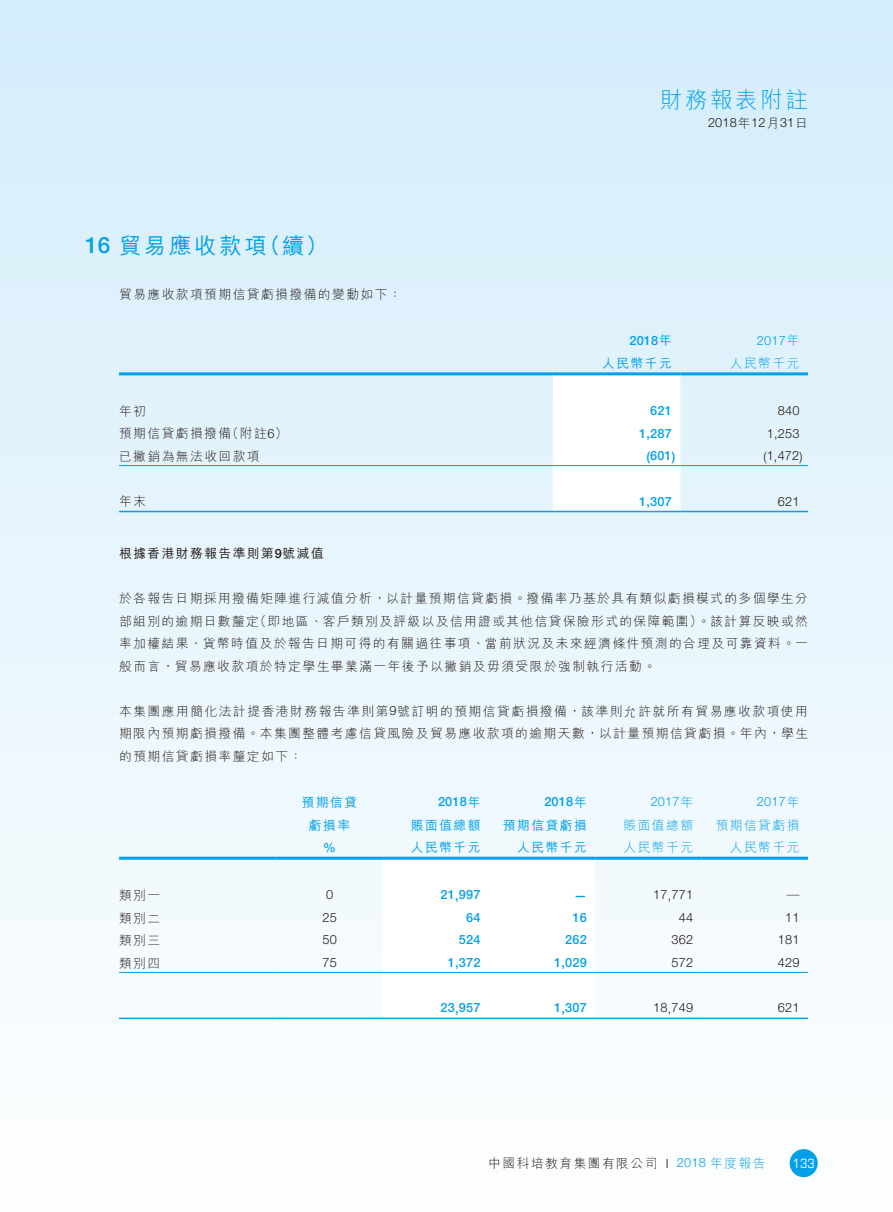
<style>
.page{position:relative;width:893px;height:1212px;background:#fff}
.page>*{position:absolute;margin:0;border:0;box-sizing:border-box;transform-origin:0 0}
.t1{font:500 22.5px "M Hei HK";letter-spacing:.115em;color:#00a1e9}
.t2{font:300 22.5px "M Hei HK";letter-spacing:.115em;color:#00a1e9}
.t3{font:300 12.75px/22.5px "M Hei HK";letter-spacing:.115em;color:#231916;text-align:justify}
.t4{font:500 12.75px "Helvetica Neue";letter-spacing:.015em;color:#00a1e9}
.t5{font:300 12.75px "Helvetica Neue";letter-spacing:.015em;color:#231916}
.t6{font:500 12.75px/22.5px "M Hei HK";letter-spacing:.115em;color:#00a1e9;text-align:center}
.t7{font:300 12.75px "M Hei HK";letter-spacing:.115em;color:#00a1e9}
.t8{font:300 12.75px "Helvetica Neue";letter-spacing:.015em;color:#00a1e9}
.t9{font:500 12.75px "M Hei HK";letter-spacing:.115em;color:#231916}
.t10{font:condensed 12.75px "Eurostile";color:#fff}
.s1{font-family:"Helvetica Neue"}
.s2{font-family:"M Hei HK"}
.s3{font-family:"Helvetica Neue";color:#00a1e9}
.s4{color:#00a1e9}
</style>
<div class="page">
<div style="left:0;top:0;width:893px;height:1212px;background:linear-gradient(to bottom,#d3edfb,#fdfefe)"></div>
<div style="left:790px;top:1149px;width:28px;height:28px;background:#00a1e9;border-radius:50%"></div>
<svg style="left:553px;top:375px;width:127px;height:136px"></svg>
<hr style="left:119px;top:372px;width:434px;height:3px;background:#00a1e9">
<hr style="left:553px;top:372px;width:127px;height:3px;background:#00a1e9">
<hr style="left:680px;top:372px;width:128px;height:3px;background:#00a1e9">
<hr style="left:119px;top:465px;width:434px;height:1px;background:#00a1e9">
<hr style="left:553px;top:465px;width:127px;height:1px;background:#00a1e9">
<hr style="left:680px;top:465px;width:128px;height:1px;background:#00a1e9">
<hr style="left:119px;top:511px;width:434px;height:1px;background:#00a1e9">
<hr style="left:553px;top:511px;width:127px;height:1px;background:#00a1e9">
<hr style="left:680px;top:511px;width:128px;height:1px;background:#00a1e9">
<svg style="left:383px;top:860px;width:212px;height:157px"></svg>
<hr style="left:119px;top:857px;width:157px;height:3px;background:#00a1e9">
<hr style="left:276px;top:857px;width:107px;height:3px;background:#00a1e9">
<hr style="left:383px;top:857px;width:106px;height:3px;background:#00a1e9">
<hr style="left:489px;top:857px;width:106px;height:3px;background:#00a1e9">
<hr style="left:595px;top:857px;width:107px;height:3px;background:#00a1e9">
<hr style="left:702px;top:857px;width:106px;height:3px;background:#00a1e9">
<hr style="left:119px;top:972px;width:157px;height:1px;background:#00a1e9">
<hr style="left:276px;top:972px;width:107px;height:1px;background:#00a1e9">
<hr style="left:383px;top:972px;width:106px;height:1px;background:#00a1e9">
<hr style="left:489px;top:972px;width:106px;height:1px;background:#00a1e9">
<hr style="left:595px;top:972px;width:107px;height:1px;background:#00a1e9">
<hr style="left:702px;top:972px;width:106px;height:1px;background:#00a1e9">
<hr style="left:119px;top:1017px;width:157px;height:2px;background:#00a1e9">
<hr style="left:276px;top:1017px;width:107px;height:2px;background:#00a1e9">
<hr style="left:383px;top:1017px;width:106px;height:2px;background:#00a1e9">
<hr style="left:489px;top:1017px;width:106px;height:2px;background:#00a1e9">
<hr style="left:595px;top:1017px;width:107px;height:2px;background:#00a1e9">
<hr style="left:702px;top:1017px;width:106px;height:2px;background:#00a1e9">
<h1 class="t1" style="left:85px;top:229px;width:245px"><span class="s1">16</span> 貿易應收款項（續）</h1>
<p class="t3" style="left:119px;top:283px;width:284px">貿易應收款項預期信貸虧損撥備的變動如下：</p>
<h1 class="t2" style="left:660px;top:84px;width:149px">財務報表附註</h1>
<p class="t5" style="left:708px;top:115px;width:101px">2018<span class="s2">年</span>12<span class="s2">月</span>31<span class="s2">日</span></p>
<p class="t4" style="left:629px;top:332px;width:44px">2018<span class="s2">年</span></p>
<p class="t8" style="left:757px;top:332px;width:44px">2017<span class="s2">年</span></p>
<p class="t6" style="left:602px;top:351px;width:71px">人民幣千元</p>
<p class="t7" style="left:730px;top:354px;width:71px">人民幣千元</p>
<p class="t3" style="left:119px;top:399px;width:28px">年初</p>
<p class="t4" style="left:650px;top:403px;width:23px">621</p>
<p class="t5" style="left:778px;top:403px;width:23px">840</p>
<p class="t3" style="left:119px;top:422px;width:170px">預期信貸虧損撥備（附註<span class="s1">6</span>）</p>
<p class="t4" style="left:639px;top:425px;width:34px">1,287</p>
<p class="t5" style="left:767px;top:425px;width:34px">1,253</p>
<p class="t3" style="left:119px;top:444px;width:142px">已撇銷為無法收回款項</p>
<p class="t4" style="left:646px;top:448px;width:31px">(601)</p>
<p class="t5" style="left:763px;top:448px;width:41px">(1,472)</p>
<p class="t3" style="left:119px;top:490px;width:28px">年末</p>
<p class="t4" style="left:639px;top:493px;width:34px">1,307</p>
<p class="t5" style="left:778px;top:493px;width:23px">621</p>
<p class="t9" style="left:119px;top:544px;width:206px">根據香港財務報告準則第<span class="s1">9</span>號減值</p>
<p class="t3" style="left:119px;top:587px;width:690px">於各報告日期採用撥備矩陣進行減值分析，以計量預期信貸虧損。撥備率乃基於具有類似虧損模式的多個學生分部組別的逾期日數釐定（即地區、客戶類別及評級以及信用證或其他信貸保險形式的保障範圍）。該計算反映或然率加權結果、貨幣時值及於報告日期可得的有關過往事項、當前狀況及未來經濟條件預測的合理及可靠資料。一般而言，貿易應收款項於特定學生畢業滿一年後予以撇銷及毋須受限於強制執行活動。</p>
<p class="t3" style="left:119px;top:699px;width:690px">本集團應用簡化法計提香港財務報告準則第<span class="s1">9</span>號訂明的預期信貸虧損撥備，該準則允許就所有貿易應收款項使用期限內預期虧損撥備。本集團整體考慮信貸風險及貿易應收款項的逾期天數，以計量預期信貸虧損。年內，學生的預期信貸虧損率釐定如下：</p>
<p class="t6" style="left:302px;top:790px;width:57px">預期信貸虧損率</p>
<p class="t4" style="left:438px;top:794px;width:44px">2018<span class="s2">年</span></p>
<p class="t8" style="left:651px;top:794px;width:44px">2017<span class="s2">年</span></p>
<p class="t7" style="left:624px;top:816px;width:71px">賬面值總額</p>
<p class="t8" style="left:757px;top:794px;width:44px">2017<span class="s2">年</span></p>
<p class="t7" style="left:716px;top:816px;width:85px">預期信貸虧損</p>
<p class="t4" style="left:544px;top:794px;width:44px">2018<span class="s2">年</span></p>
<p class="t6" style="left:503px;top:813px;width:85px">預期信貸虧損</p>
<p class="t6" style="left:411px;top:813px;width:71px">賬面值總額</p>
<p class="t4" style="left:323px;top:840px;width:14px">%</p>
<p class="t6" style="left:411px;top:835px;width:71px">人民幣千元</p>
<p class="t6" style="left:517px;top:835px;width:71px">人民幣千元</p>
<p class="t7" style="left:624px;top:838px;width:71px">人民幣千元</p>
<p class="t7" style="left:730px;top:838px;width:71px">人民幣千元</p>
<p class="t3" style="left:119px;top:884px;width:43px">類別一</p>
<p class="t5" style="left:326px;top:887px;width:9px">0</p>
<p class="t4" style="left:441px;top:887px;width:41px">21,997</p>
<p class="t4" style="left:574px;top:888px;width:14px">—</p>
<p class="t5" style="left:653px;top:887px;width:41px">17,771</p>
<p class="t3" style="left:787px;top:884px;width:14px">—</p>
<p class="t3" style="left:119px;top:906px;width:43px">類別二</p>
<p class="t5" style="left:322px;top:910px;width:16px">25</p>
<p class="t4" style="left:466px;top:910px;width:16px">64</p>
<p class="t4" style="left:572px;top:910px;width:16px">16</p>
<p class="t5" style="left:679px;top:910px;width:16px">44</p>
<p class="t5" style="left:785px;top:910px;width:16px">11</p>
<p class="t3" style="left:119px;top:929px;width:43px">類別三</p>
<p class="t5" style="left:322px;top:932px;width:16px">50</p>
<p class="t4" style="left:459px;top:932px;width:23px">524</p>
<p class="t4" style="left:565px;top:932px;width:23px">262</p>
<p class="t5" style="left:671px;top:932px;width:23px">362</p>
<p class="t5" style="left:778px;top:932px;width:23px">181</p>
<p class="t3" style="left:119px;top:951px;width:43px">類別四</p>
<p class="t5" style="left:322px;top:955px;width:16px">75</p>
<p class="t4" style="left:448px;top:955px;width:34px">1,372</p>
<p class="t4" style="left:554px;top:955px;width:34px">1,029</p>
<p class="t5" style="left:671px;top:955px;width:23px">572</p>
<p class="t5" style="left:778px;top:955px;width:23px">429</p>
<p class="t4" style="left:441px;top:1000px;width:41px">23,957</p>
<p class="t4" style="left:554px;top:1000px;width:34px">1,307</p>
<p class="t5" style="left:653px;top:1000px;width:41px">18,749</p>
<p class="t5" style="left:778px;top:1000px;width:23px">621</p>
<p class="t3" style="left:488px;top:1152px;width:278px">中國科培教育集團有限公司 <span class="s1">I</span> <span class="s3">2018</span> <span class="s4">年度報告</span></p>
<p class="t10" style="left:793px;top:1155px;width:23px">133</p>
</div>
